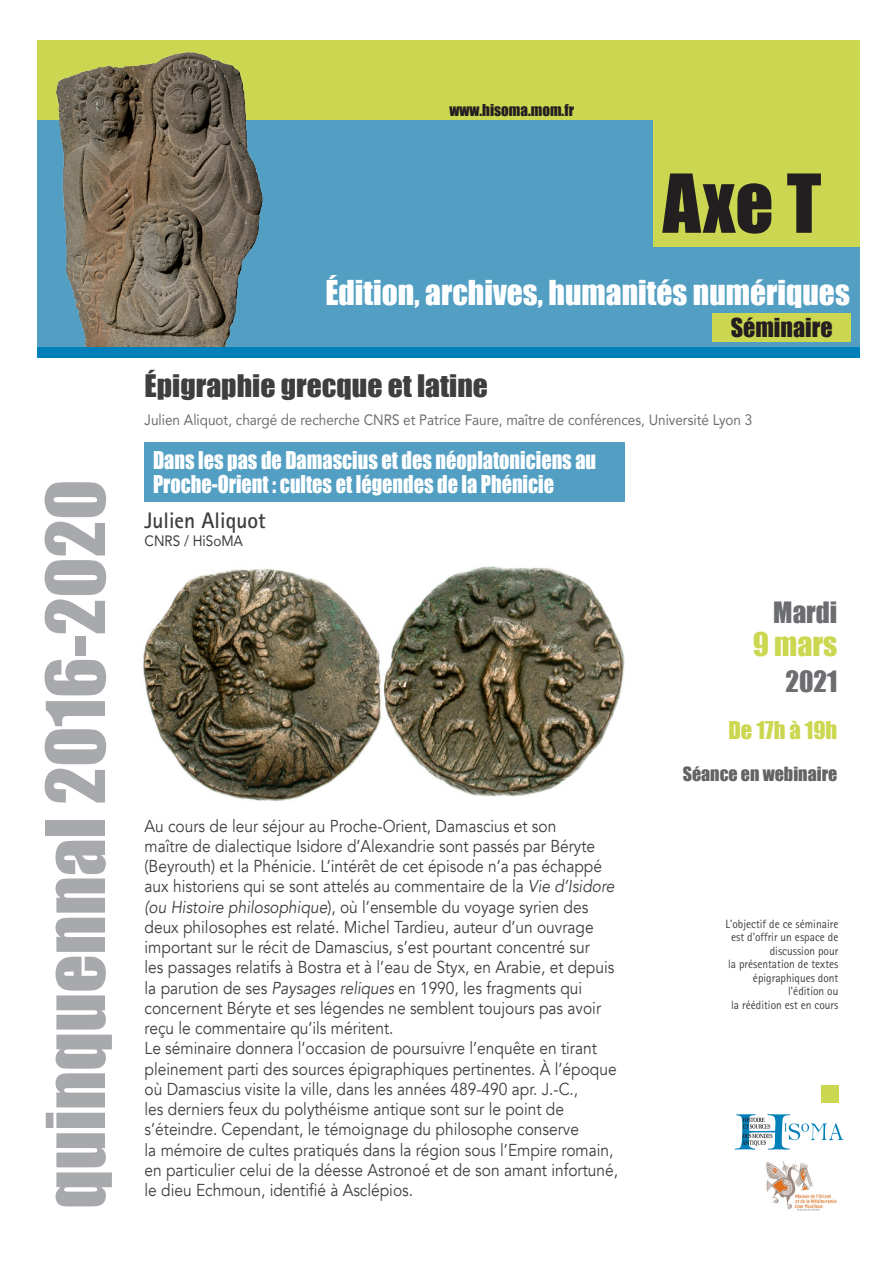
<style>
.page{position:relative;width:893px;height:1263px;background:#fff}
.page>*{position:absolute;margin:0;border:0;box-sizing:border-box;transform-origin:0 0}
.t1{font:75px "Impact";color:#a8a9ad}
.t2{font:75px "Impact";color:#231f20}
.t3{font:31.5px "Impact";color:#fff}
.t4{font:30px "Impact";color:#ccd751}
.t5{font:28.5px "Impact";color:#3e3e3f;scale:1.04 1}
.t6{font:27px "Impact";color:#6c6d70}
.t7{font:24px "Impact";color:#231f20}
.t8{font:22.5px/24px "Impact";color:#fff;scale:.9 1}
.t9{font:700 22.5px "Rotis Sans Serif";color:#3e3e3f;scale:.95 1}
.t10{font:22.5px "Impact";color:#ccd751}
.t11{font:18px "Impact";color:#636366}
.t12{font:17.25px/20.2px "Avenir";color:#3e3e3f;scale:.9 1}
.t13{font:15px "Avenir";color:#6c6d70;scale:.9 1}
.t14{font:15px "Impact";color:#231f20}
.t15{font:15px "Avenir";color:#3e3e3f;scale:.9 1}
.t16{font:12px/13.5px "Rotis Sans Serif";color:#3e3e3f;text-align:right;scale:.95 1}
.s1{font-style:italic}
</style>
<div class="page">
<div style="left:38px;top:41px;width:822px;height:229px;background:#ccd751"></div>
<div style="left:38px;top:120px;width:615px;height:229px;background:#529fc3"></div>
<div style="left:589px;top:247px;width:271px;height:102px;background:#529fc3"></div>
<div style="left:713px;top:314px;width:138px;height:28px;background:#ccd751"></div>
<svg style="left:735px;top:1114px;width:109px;height:35px"></svg>
<img style="left:766px;top:1161px;width:71px;height:50px">
<img style="left:797px;top:1208px;width:21px;height:3px">
<div style="left:821px;top:1086px;width:17px;height:17px;background:#ccd751"></div>
<div style="left:38px;top:347px;width:822px;height:11px;background:#0080bb"></div>
<div style="left:145px;top:442px;width:480px;height:60px;background:#529fc3"></div>
<img style="left:56px;top:52px;width:207px;height:295px">
<img style="left:143px;top:566px;width:482px;height:235px">
<h1 class="t1" style="left:17px;top:1208px;width:730px;rotate:-90deg">quinquennal 2016-2020</h1>
<p class="t14" style="left:449px;top:98px;width:126px">www.hisoma.mom.fr</p>
<h1 class="t2" style="left:663px;top:145px;width:160px">Axe T</h1>
<h2 class="t3" style="left:325px;top:268px;width:526px">Édition, archives, humanités numériques</h2>
<h3 class="t5" style="left:145px;top:363px;width:332px">Épigraphie grecque et latine</h3>
<h3 class="t7" style="left:731px;top:309px;width:103px">Séminaire</h3>
<p class="t13" style="left:145px;top:408px;width:677px">Julien Aliquot, chargé de recherche CNRS et Patrice Faure, maître de conférences, Université Lyon 3</p>
<h3 class="t8" style="left:153px;top:447px;width:494px">Dans les pas de Damascius et des néoplatoniciens au<br>Proche-Orient : cultes et légendes de la Phénicie</h3>
<h3 class="t9" style="left:145px;top:506px;width:129px">Julien Aliquot</h3>
<p class="t15" style="left:145px;top:529px;width:111px">CNRS / HiSoMA</p>
<p class="t12" style="left:145px;top:816px;width:528px">Au cours de leur séjour au Proche-Orient, Damascius et son<br>maître de dialectique Isidore d’Alexandrie sont passés par Béryte (Beyrouth) et la Phénicie. L’intérêt de cet épisode n’a pas échappé aux historiens qui se sont attelés au commentaire de la <span class="s1">Vie d’Isidore (ou Histoire philosophique</span>), où l’ensemble du voyage syrien des deux philosophes est relaté. Michel Tardieu, auteur d’un ouvrage important sur le récit de Damascius, s’est pourtant concentré sur<br>les passages relatifs à Bostra et à l’eau de Styx, en Arabie, et depuis la parution de ses <span class="s1">Paysages reliques</span> en 1990, les fragments qui concernent Béryte et ses légendes ne semblent toujours pas avoir reçu le commentaire qu’ils méritent.<br>Le séminaire donnera l’occasion de poursuivre l’enquête en tirant pleinement parti des sources épigraphiques pertinentes. À l’époque où Damascius visite la ville, dans les années 489-490 apr. J.-C.,<br>les derniers feux du polythéisme antique sont sur le point de s’éteindre. Cependant, le témoignage du philosophe conserve<br>la mémoire de cultes pratiqués dans la région sous l’Empire romain, en particulier celui de la déesse Astronoé et de son amant infortuné, le dieu Echmoun, identifié à Asclépios.</p>
<h3 class="t6" style="left:773px;top:591px;width:66px">Mardi</h3>
<h3 class="t4" style="left:753px;top:621px;width:86px">9 mars</h3>
<h3 class="t6" style="left:785px;top:660px;width:53px">2021</h3>
<h3 class="t10" style="left:728px;top:712px;width:110px">De 17h à 19h</h3>
<p class="t11" style="left:683px;top:759px;width:156px">Séance en webinaire</p>
<p class="t16" style="left:725px;top:917px;width:120px">L'objectif de ce séminaire est d'offrir un espace de discussion pour<br>la présentation de textes épigraphiques dont l'édition ou<br>la réédition est en cours</p>
</div>
